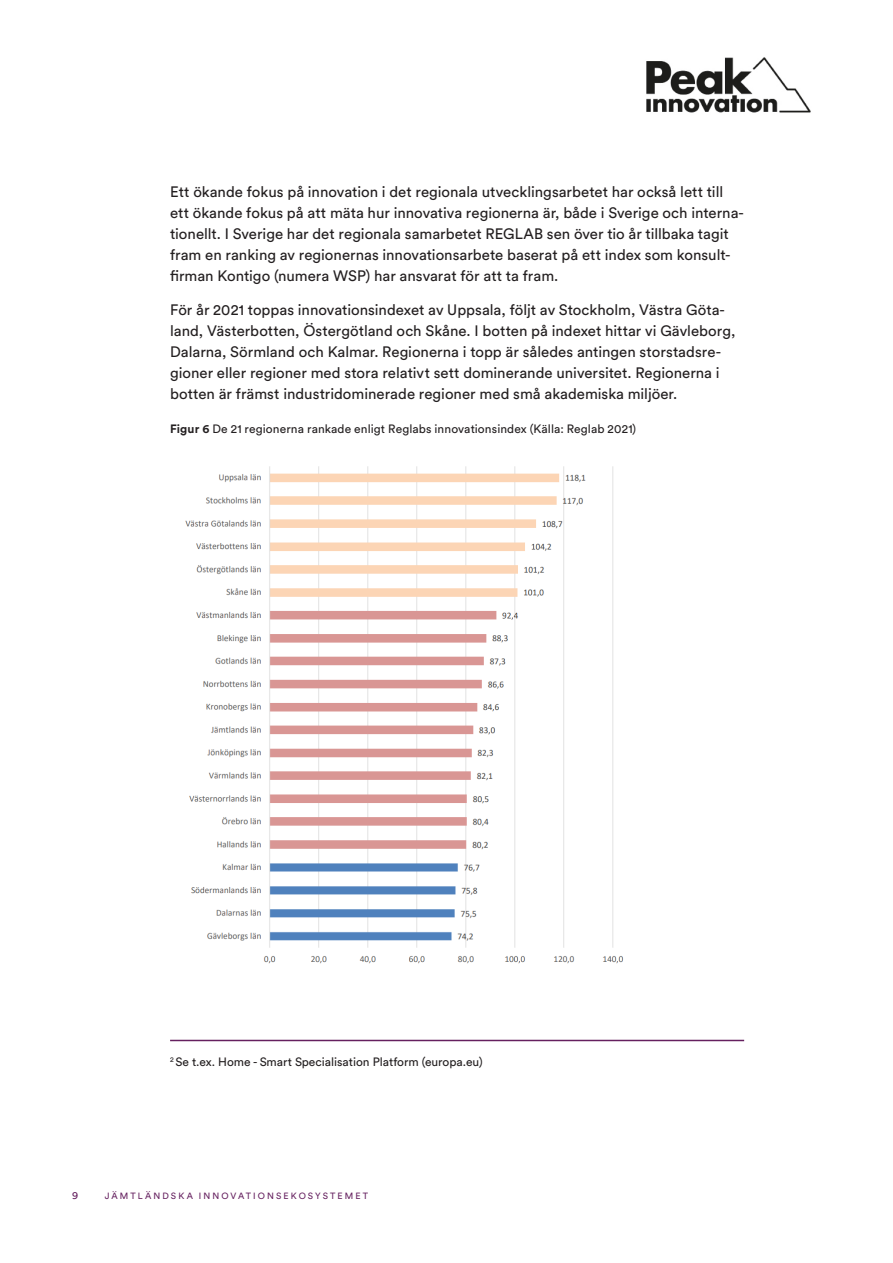
<style>
.page{position:relative;width:893px;height:1263px;background:#fff}
.page>*{position:absolute;margin:0;border:0;box-sizing:border-box;transform-origin:0 0}
.t1{font:15px/21px "Circular Std";color:#231f20}
.t2{font:12px "Circular Std";letter-spacing:.005em;color:#231f20}
.t3{font:10.5px "Circular Std";color:#65205f}
.t4{font:9px "Circular Std";letter-spacing:.23em;color:#65205f}
.s1{font-weight:700}
</style>
<div class="page">
<img style="left:646px;top:57px;width:165px;height:56px">
<hr style="left:170px;top:1040px;width:574px;height:1px;background:#65205f">
<img style="left:185px;top:466px;width:439px;height:498px">
<p class="t1" style="left:170px;top:181px;width:575px">Ett ökande fokus på innovation i det regionala utvecklingsarbetet har också lett till ett ökande fokus på att mäta hur innovativa regionerna är, både i Sverige och interna&shy;tionellt. I Sverige har det regionala samarbetet REGLAB sen över tio år tillbaka tagit fram en ranking av regionernas innovationsarbete baserat på ett index som konsult&shy;firman Kontigo (numera WSP) har ansvarat för att ta fram.</p>
<p class="t1" style="left:170px;top:299px;width:567px">För år 2021 toppas innovationsindexet av Uppsala, följt av Stockholm, Västra Göta&shy;land, Västerbotten, Östergötland och Skåne. I botten på indexet hittar vi Gävleborg, Dalarna, Sörmland och Kalmar. Regionerna i topp är således antingen storstadsre&shy;gioner eller regioner med stora relativt sett dominerande universitet. Regionerna i botten är främst industridominerade regioner med små akademiska miljöer.</p>
<p class="t2" style="left:170px;top:421px;width:468px"><span class="s1">Figur 6</span> De 21 regionerna rankade enligt Reglabs innovationsindex (Källa: Reglab 2021)</p>
<p class="t2" style="left:170px;top:1054px;width:314px"><sup>2</sup> Se t.ex. Home - Smart Specialisation Platform (europa.eu)</p>
<p class="t3" style="left:72px;top:1189px;width:8px">9</p>
<p class="t4" style="left:105px;top:1190px;width:265px">JÄMTLÄNDSKA INNOVATIONSEKOSYSTEMET</p>
</div>
